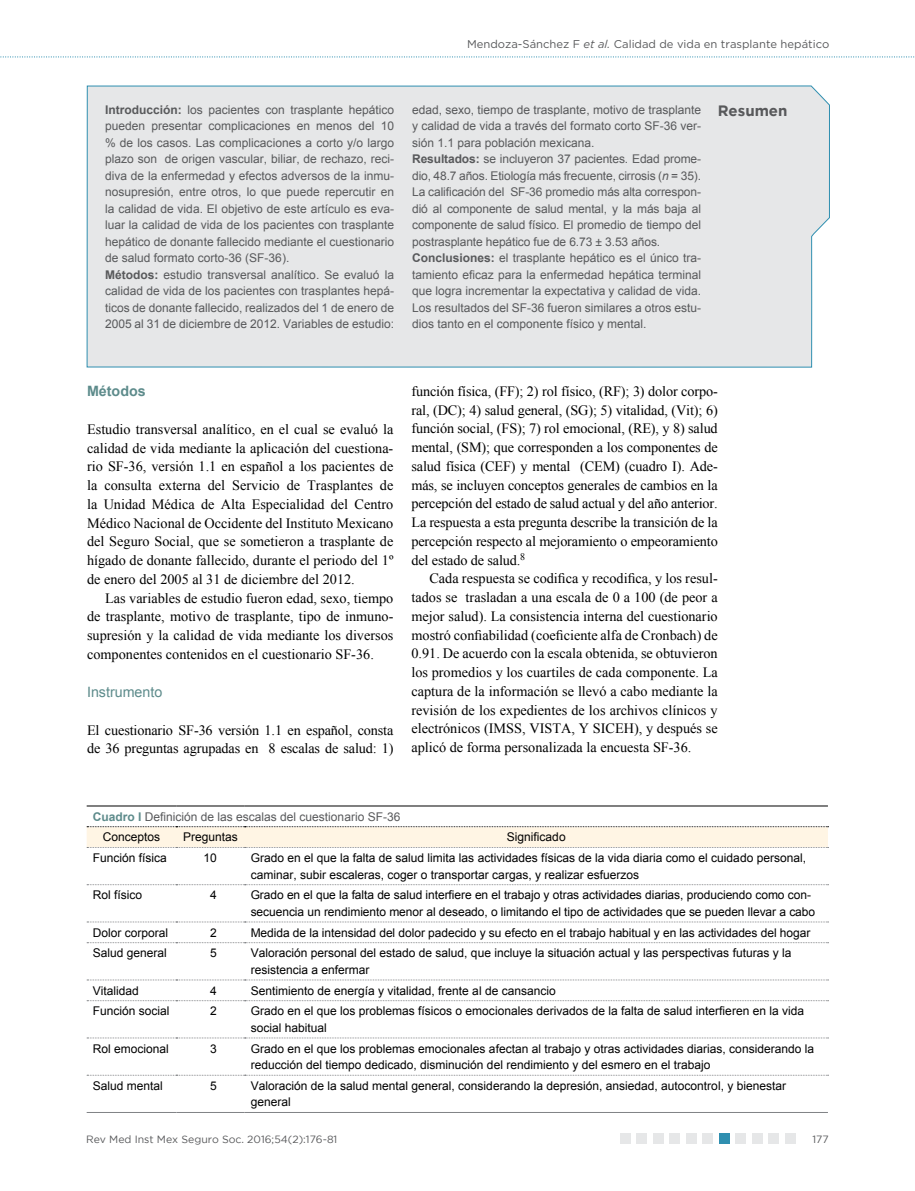
<style>
.page{position:relative;width:915px;height:1191px;background:#fff}
.page>*{position:absolute;margin:0;border:0;box-sizing:border-box;transform-origin:0 0}
.t1{font:700 15px "Gotham";color:#58595b}
.t2{font:14.25px/18.8px "Times New Roman";color:#000;text-align:justify}
.t3{font:14.25px "Arial";color:#5d8b8b}
.t4{font:700 14.25px "Arial";color:#5d8b8b}
.t5{font:12px/16.5px "Arial";color:#58595b}
.t6{font:12px/16.5px "Arial";color:#000}
.t7{font:11.25px "Gotham";color:#58595b}
.t8{font:10.5px "Gotham";color:#58595b}
.s1{font-style:italic}
.s2{font-weight:700}
.s3{font-weight:700;color:#5d8b8b}
.s4{color:#000}
</style>
<div class="page">
<svg style="left:86px;top:57px;width:743px;height:311px;background:#e6e8e9"></svg>
<svg style="left:0;top:56px;width:915px;height:1px"></svg>
<div style="left:718px;top:1133px;width:11px;height:11px;background:#2f8fb0"></div>
<div style="left:751px;top:1133px;width:11px;height:11px;background:#e6e7e8"></div>
<div style="left:768px;top:1133px;width:10px;height:11px;background:#e6e7e8"></div>
<div style="left:735px;top:1133px;width:10px;height:11px;background:#e6e7e8"></div>
<div style="left:784px;top:1133px;width:11px;height:11px;background:#e6e7e8"></div>
<div style="left:685px;top:1133px;width:11px;height:11px;background:#e6e7e8"></div>
<div style="left:702px;top:1133px;width:10px;height:11px;background:#e6e7e8"></div>
<div style="left:669px;top:1133px;width:11px;height:11px;background:#e6e7e8"></div>
<div style="left:652px;top:1133px;width:11px;height:11px;background:#e6e7e8"></div>
<div style="left:636px;top:1133px;width:11px;height:11px;background:#e6e7e8"></div>
<div style="left:620px;top:1133px;width:10px;height:11px;background:#e6e7e8"></div>
<svg style="left:87px;top:884px;width:741px;height:1px"></svg>
<svg style="left:87px;top:921px;width:741px;height:1px"></svg>
<svg style="left:87px;top:942px;width:741px;height:1px"></svg>
<svg style="left:87px;top:979px;width:741px;height:1px"></svg>
<svg style="left:87px;top:1000px;width:741px;height:1px"></svg>
<svg style="left:87px;top:1037px;width:741px;height:1px"></svg>
<hr style="left:87px;top:805px;width:89px;height:1px;background:#000">
<hr style="left:176px;top:805px;width:68px;height:1px;background:#000">
<hr style="left:244px;top:805px;width:583px;height:1px;background:#000">
<svg style="left:87px;top:826px;width:741px;height:22px;background:#f6edde"></svg>
<svg style="left:87px;top:1074px;width:741px;height:1px"></svg>
<hr style="left:87px;top:1112px;width:89px;height:1px;background:#808285">
<hr style="left:176px;top:1112px;width:68px;height:1px;background:#808285">
<hr style="left:244px;top:1112px;width:583px;height:1px;background:#808285">
<p class="t7" style="left:467px;top:37px;width:364px">Mendoza-Sánchez F <span class="s1">et al.</span> Calidad de vida en trasplante hepático</p>
<p class="t5" style="left:105px;top:101px;width:290px"><span class="s2">Introducción:</span> los pacientes con trasplante hepático pueden presentar complicaciones en menos del 10 % de los casos. Las complicaciones a corto y/o largo plazo son de origen vascular, biliar, de rechazo, reci&shy;diva de la enfermedad y efectos adversos de la inmu&shy;nosupresión, entre otros, lo que puede repercutir en la calidad de vida. El objetivo de este artículo es eva&shy;luar la calidad de vida de los pacientes con trasplante hepático de donante fallecido mediante el cuestionario de salud formato corto-36 (SF-36).<br><span class="s2">Métodos:</span> estudio transversal analítico. Se evaluó la calidad de vida de los pacientes con trasplantes hepá&shy;ticos de donante fallecido, realizados del 1 de enero de 2005 al 31 de diciembre de 2012. Variables de estudio:</p>
<p class="t5" style="left:412px;top:101px;width:290px">edad, sexo, tiempo de trasplante, motivo de trasplante y calidad de vida a través del formato corto SF-36 ver&shy;sión 1.1 para población mexicana.<br><span class="s2">Resultados:</span> se incluyeron 37 pacientes. Edad prome&shy;dio, 48.7 años. Etiología más frecuente, cirrosis (<span class="s1">n</span> = 35).<br>La calificación del SF-36 promedio más alta correspon&shy;dió al componente de salud mental, y la más baja al componente de salud físico. El promedio de tiempo del postrasplante hepático fue de 6.73 ± 3.53 años.<br><span class="s2">Conclusiones:</span> el trasplante hepático es el único tra&shy;tamiento eficaz para la enfermedad hepática terminal que logra incrementar la expectativa y calidad de vida.<br>Los resultados del SF-36 fueron similares a otros estu&shy;dios tanto en el componente físico y mental.</p>
<p class="t1" style="left:717px;top:102px;width:71px">Resumen</p>
<p class="t4" style="left:87px;top:382px;width:60px">Métodos</p>
<p class="t2" style="left:87px;top:419px;width:308px">Estudio transversal analítico, en el cual se evaluó la calidad de vida mediante la aplicación del cuestiona&shy;rio SF-36, versión 1.1 en español a los pacientes de la consulta externa del Servicio de Trasplantes de la Unidad Médica de Alta Especialidad del Centro Médico Nacional de Occidente del Instituto Mexicano del Seguro Social, que se sometieron a trasplante de hígado de donante fallecido, durante el periodo del 1º de enero del 2005 al 31 de diciembre del 2012.</p>
<p class="t2" style="left:87px;top:588px;width:308px;text-indent:18px">Las variables de estudio fueron edad, sexo, tiempo de trasplante, motivo de trasplante, tipo de inmuno&shy;supresión y la calidad de vida mediante los diversos componentes contenidos en el cuestionario SF-36.</p>
<p class="t3" style="left:87px;top:683px;width:77px">Instrumento</p>
<p class="t2" style="left:87px;top:720px;width:308px">El cuestionario SF-36 versión 1.1 en español, consta de 36 preguntas agrupadas en 8 escalas de salud: 1)</p>
<p class="t2" style="left:411px;top:381px;width:308px">función física, (FF); 2) rol físico, (RF); 3) dolor corpo&shy;ral, (DC); 4) salud general, (SG); 5) vitalidad, (Vit); 6) función social, (FS); 7) rol emocional, (RE), y 8) salud mental, (SM); que corresponden a los componentes de salud física (CEF) y mental (CEM) (cuadro I). Ade&shy;más, se incluyen conceptos generales de cambios en la percepción del estado de salud actual y del año anterior.<br>La respuesta a esta pregunta describe la transición de la percepción respecto al mejoramiento o empeoramiento del estado de salud.<sup>8</sup></p>
<p class="t2" style="left:411px;top:569px;width:308px;text-indent:18px">Cada respuesta se codifica y recodifica, y los resul&shy;tados se trasladan a una escala de 0 a 100 (de peor a mejor salud). La consistencia interna del cuestionario mostró confiabilidad (coeficiente alfa de Cronbach) de 0.91. De acuerdo con la escala obtenida, se obtuvieron los promedios y los cuartiles de cada componente. La captura de la información se llevó a cabo mediante la revisión de los expedientes de los archivos clínicos y electrónicos (IMSS, VISTA, Y SICEH), y después se aplicó de forma personalizada la encuesta SF-36.</p>
<p class="t5" style="left:103px;top:806px;width:299px;line-height:20.7px;text-indent:-10px"><span class="s3">Cuadro I</span> Definición de las escalas del cuestionario SF-36<br><span class="s4">Conceptos</span></p>
<p class="t6" style="left:183px;top:829px;width:56px">Preguntas</p>
<p class="t6" style="left:506px;top:829px;width:60px">Significado</p>
<p class="t6" style="left:93px;top:850px;width:76px">Función física</p>
<p class="t6" style="left:203px;top:850px;width:15px">10</p>
<p class="t6" style="left:250px;top:850px;width:556px">Grado en el que la falta de salud limita las actividades físicas de la vida diaria como el cuidado personal, caminar, subir escaleras, coger o transportar cargas, y realizar esfuerzos</p>
<p class="t6" style="left:93px;top:887px;width:51px">Rol físico</p>
<p class="t6" style="left:210px;top:887px;width:8px">4</p>
<p class="t6" style="left:250px;top:887px;width:566px">Grado en el que la falta de salud interfiere en el trabajo y otras actividades diarias, produciendo como con&shy;secuencia un rendimiento menor al deseado, o limitando el tipo de actividades que se pueden llevar a cabo</p>
<p class="t6" style="left:93px;top:924px;width:77px">Dolor corporal</p>
<p class="t6" style="left:210px;top:924px;width:8px">2</p>
<p class="t6" style="left:250px;top:924px;width:561px">Medida de la intensidad del dolor padecido y su efecto en el trabajo habitual y en las actividades del hogar</p>
<p class="t6" style="left:93px;top:945px;width:76px">Salud general</p>
<p class="t6" style="left:210px;top:945px;width:8px">5</p>
<p class="t6" style="left:250px;top:945px;width:542px">Valoración personal del estado de salud, que incluye la situación actual y las perspectivas futuras y la resistencia a enfermar</p>
<p class="t6" style="left:93px;top:982px;width:48px">Vitalidad</p>
<p class="t6" style="left:210px;top:982px;width:8px">4</p>
<p class="t6" style="left:250px;top:982px;width:306px">Sentimiento de energía y vitalidad, frente al de cansancio</p>
<p class="t6" style="left:93px;top:1003px;width:78px">Función social</p>
<p class="t6" style="left:210px;top:1003px;width:8px">2</p>
<p class="t6" style="left:250px;top:1003px;width:554px">Grado en el que los problemas físicos o emocionales derivados de la falta de salud interfieren en la vida social habitual</p>
<p class="t6" style="left:93px;top:1040px;width:78px">Rol emocional</p>
<p class="t6" style="left:210px;top:1040px;width:8px">3</p>
<p class="t6" style="left:250px;top:1040px;width:564px">Grado en el que los problemas emocionales afectan al trabajo y otras actividades diarias, considerando la reducción del tiempo dedicado, disminución del rendimiento y del esmero en el trabajo</p>
<p class="t6" style="left:93px;top:1077px;width:72px">Salud mental</p>
<p class="t6" style="left:210px;top:1077px;width:8px">5</p>
<p class="t6" style="left:250px;top:1077px;width:536px">Valoración de la salud mental general, considerando la depresión, ansiedad, autocontrol, y bienestar general</p>
<p class="t8" style="left:86px;top:1133px;width:253px">Rev Med Inst Mex Seguro Soc. 2016;54(2):176-81</p>
<p class="t8" style="left:812px;top:1133px;width:18px">177</p>
</div>
